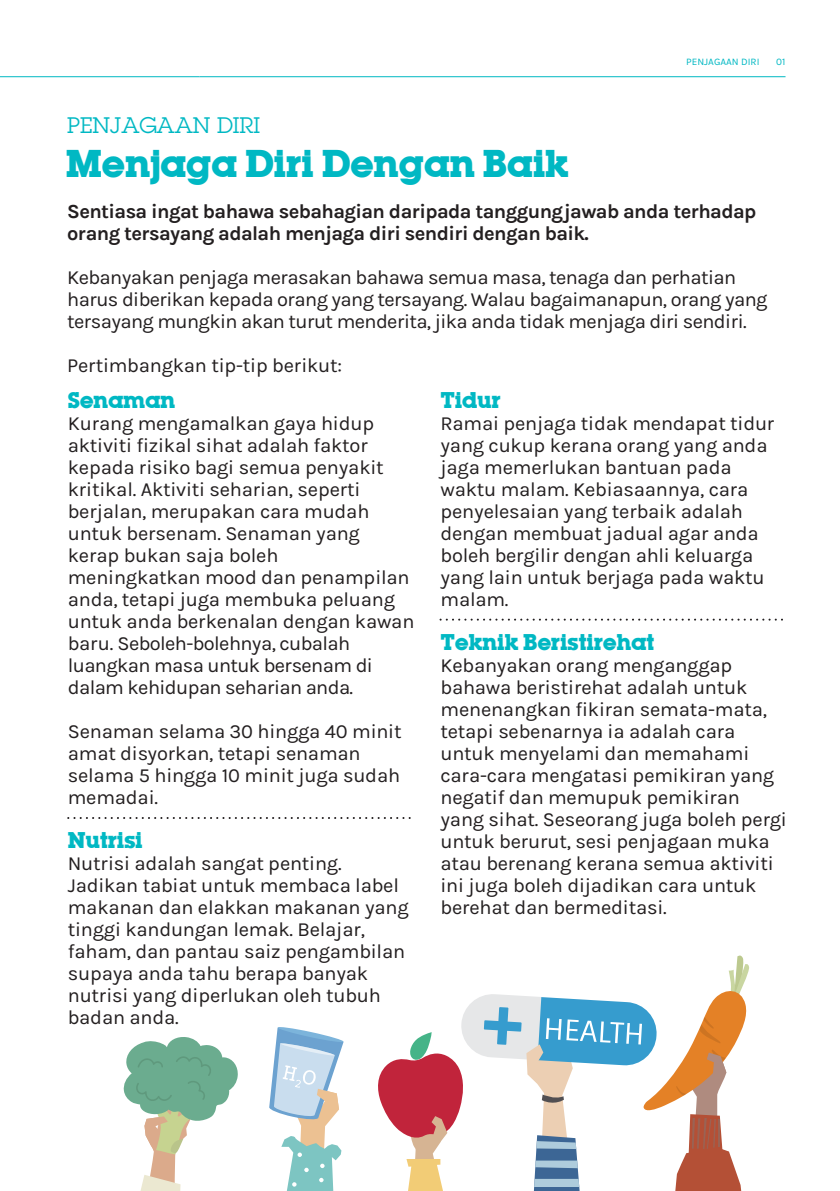
<style>
.page{position:relative;width:840px;height:1191px;background:#fff}
.page>*{position:absolute;margin:0;border:0;box-sizing:border-box;transform-origin:0 0}
.t1{font:700 34px "Lubalin";letter-spacing:-.02em;color:#00b8c3}
.t2{font:22px "Lubalin Graph Std";color:#00b8c3}
.t3{font:20px/22px "Karla";letter-spacing:-.01em;color:#231f20}
.t4{font:20px/22px "Karla";letter-spacing:-.03em;color:#231f20}
.t5{font:700 20px/22px "Karla";letter-spacing:-.03em;color:#231f20}
.t6{font:700 20px "Lubalin";letter-spacing:-.02em;color:#00b8c3}
.t7{font:10px "Karla";color:#00b8c3}
</style>
<div class="page">
<svg style="left:123px;top:1037px;width:115px;height:154px"></svg>
<svg style="left:269px;top:1027px;width:74px;height:164px"></svg>
<svg style="left:378px;top:955px;width:371px;height:236px"></svg>
<svg style="left:68px;top:817px;width:343px;height:2px"></svg>
<svg style="left:440px;top:618px;width:343px;height:2px"></svg>
<hr style="left:199px;top:76px;width:586px;height:1px;background:#00b8c3">
<hr style="left:0;top:76px;width:199px;height:1px;background:#00b8c3">
<p class="t2" style="left:67px;top:112px;width:194px">PENJAGAAN DIRI</p>
<h1 class="t1" style="left:66px;top:139px;width:504px">Menjaga Diri Dengan Baik</h1>
<p class="t7" style="left:685px;top:57px;width:75px">PENJAGAAN DIRI</p>
<p class="t7" style="left:775px;top:57px;width:11px">01</p>
<p class="t5" style="left:67px;top:200px;width:690px">Sentiasa ingat bahawa sebahagian daripada tanggungjawab anda terhadap orang tersayang adalah menjaga diri sendiri dengan baik.</p>
<p class="t4" style="left:67px;top:267px;width:701px">Kebanyakan penjaga merasakan bahawa semua masa, tenaga dan perhatian harus diberikan kepada orang yang tersayang. Walau bagaimanapun, orang yang tersayang mungkin akan turut menderita, jika anda tidak menjaga diri sendiri.</p>
<p class="t3" style="left:67px;top:355px;width:276px">Pertimbangkan tip-tip berikut:</p>
<p class="t6" style="left:68px;top:386px;width:109px">Senaman</p>
<p class="t3" style="left:68px;top:413px;width:348px">Kurang mengamalkan gaya hidup aktiviti fizikal sihat adalah faktor kepada risiko bagi semua penyakit kritikal. Aktiviti seharian, seperti berjalan, merupakan cara mudah untuk bersenam. Senaman yang kerap bukan saja boleh meningkatkan mood dan penampilan anda, tetapi juga membuka peluang untuk anda berkenalan dengan kawan baru. Seboleh-bolehnya, cubalah luangkan masa untuk bersenam di dalam kehidupan seharian anda.</p>
<p class="t3" style="left:68px;top:721px;width:335px">Senaman selama 30 hingga 40 minit amat disyorkan, tetapi senaman selama 5 hingga 10 minit juga sudah memadai.</p>
<p class="t6" style="left:68px;top:826px;width:76px">Nutrisi</p>
<p class="t3" style="left:68px;top:853px;width:342px">Nutrisi adalah sangat penting.<br>Jadikan tabiat untuk membaca label makanan dan elakkan makanan yang tinggi kandungan lemak. Belajar, faham, dan pantau saiz pengambilan supaya anda tahu berapa banyak nutrisi yang diperlukan oleh tubuh badan anda.</p>
<p class="t6" style="left:440px;top:386px;width:62px">Tidur</p>
<p class="t3" style="left:440px;top:413px;width:335px">Ramai penjaga tidak mendapat tidur yang cukup kerana orang yang anda jaga memerlukan bantuan pada waktu malam. Kebiasaannya, cara penyelesaian yang terbaik adalah dengan membuat jadual agar anda boleh bergilir dengan ahli keluarga yang lain untuk berjaga pada waktu malam.</p>
<p class="t6" style="left:440px;top:628px;width:215px">Teknik Beristirehat</p>
<p class="t3" style="left:440px;top:655px;width:347px">Kebanyakan orang menganggap bahawa beristirehat adalah untuk menenangkan fikiran semata-mata, tetapi sebenarnya ia adalah cara untuk menyelami dan memahami cara-cara mengatasi pemikiran yang negatif dan memupuk pemikiran yang sihat. Seseorang juga boleh pergi untuk berurut, sesi penjagaan muka atau berenang kerana semua aktiviti ini juga boleh dijadikan cara untuk berehat dan bermeditasi.</p>
</div>
